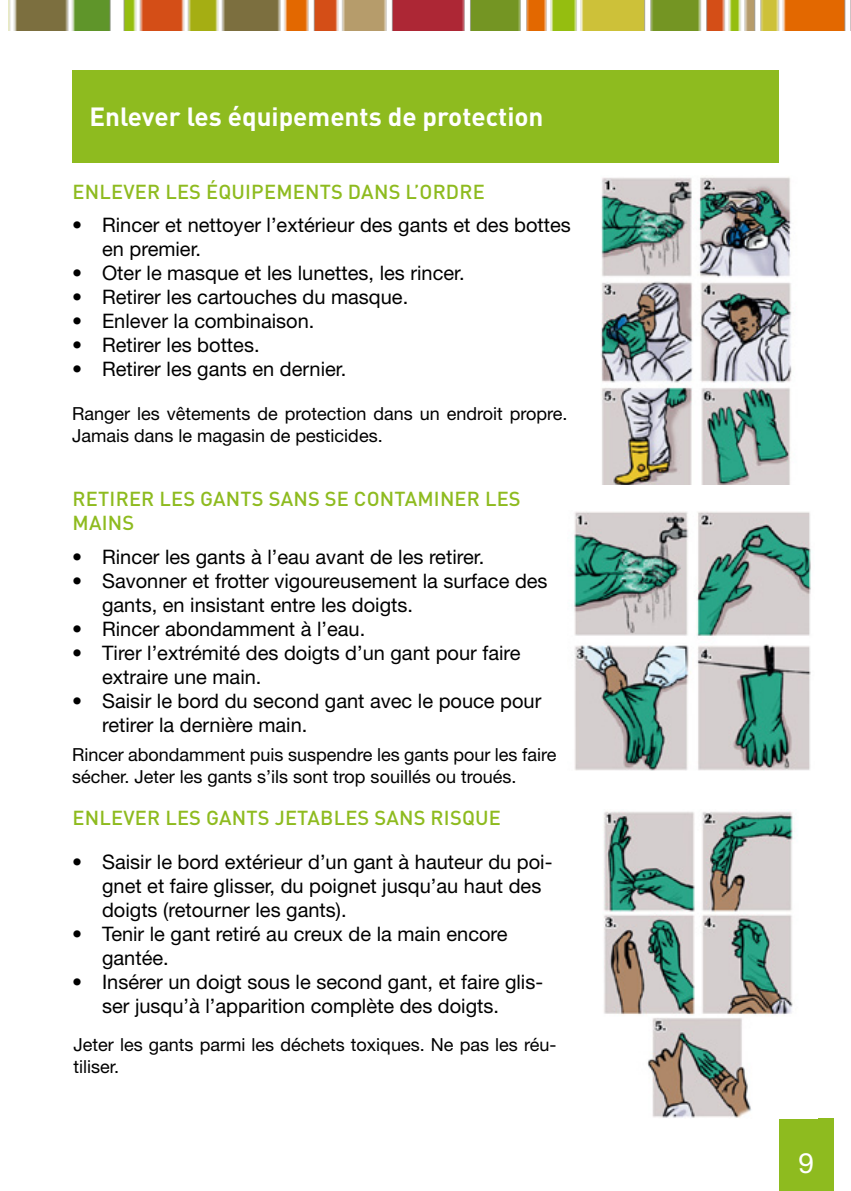
<style>
.page{position:relative;width:851px;height:1191px;background:#fff}
.page>*{position:absolute;margin:0;border:0;box-sizing:border-box;transform-origin:0 0}
.t1{font:28px "Helvetica Neue LT Std";color:#fff}
.t2{font:700 26px "DIN Pro";color:#fff}
.t3{font:20px/24px "Helvetica Neue LT Std";color:#000}
.t4{font:500 20px/24px "DIN Pro";letter-spacing:.01em;color:#8ebb1f}
.t5{font:18px/21.6px "Helvetica Neue LT Std";color:#000}
</style>
<div class="page">
<div style="left:778px;top:1119px;width:55px;height:72px;background:#8ebb1f"></div>
<img style="left:8px;top:0;width:838px;height:30px">
<img style="left:601px;top:177px;width:191px;height:307px">
<div style="left:72px;top:70px;width:707px;height:92px;background:#8ebb1f"></div>
<img style="left:574px;top:511px;width:237px;height:259px">
<img style="left:604px;top:811px;width:190px;height:307px">
<h2 class="t2" style="left:89px;top:99px;width:455px">Enlever les équipements de protection</h2>
<p class="t4" style="left:73px;top:179px;width:413px">ENLEVER LES ÉQUIPEMENTS DANS L’ORDRE</p>
<p class="t3" style="left:102px;top:213px;width:470px;text-indent:-30px">• Rincer et nettoyer l’extérieur des gants et des bottes en premier.</p>
<p class="t3" style="left:72px;top:261px;width:394px">• Oter le masque et les lunettes, les rincer.</p>
<p class="t3" style="left:72px;top:285px;width:337px">• Retirer les cartouches du masque.</p>
<p class="t3" style="left:72px;top:309px;width:244px">• Enlever la combinaison.</p>
<p class="t3" style="left:72px;top:333px;width:189px">• Retirer les bottes.</p>
<p class="t3" style="left:72px;top:357px;width:276px">• Retirer les gants en dernier.</p>
<p class="t5" style="left:72px;top:402px;width:497px">Ranger les vêtements de protection dans un endroit propre.<br>Jamais dans le magasin de pesticides.</p>
<p class="t4" style="left:73px;top:485px;width:449px">RETIRER LES GANTS SANS SE CONTAMINER LES<br>MAINS</p>
<p class="t3" style="left:72px;top:544px;width:413px">• Rincer les gants à l’eau avant de les retirer.</p>
<p class="t3" style="left:102px;top:568px;width:447px;text-indent:-30px">• Savonner et frotter vigoureusement la surface des gants, en insistant entre les doigts.</p>
<p class="t3" style="left:72px;top:616px;width:295px">• Rincer abondamment à l’eau.</p>
<p class="t3" style="left:102px;top:640px;width:420px;text-indent:-30px">• Tirer l’extrémité des doigts d’un gant pour faire extraire une main.</p>
<p class="t3" style="left:102px;top:688px;width:440px;text-indent:-30px">• Saisir le bord du second gant avec le pouce pour retirer la dernière main.</p>
<p class="t5" style="left:72px;top:743px;width:486px">Rincer abondamment puis suspendre les gants pour les faire sécher. Jeter les gants s’ils sont trop souillés ou troués.</p>
<p class="t4" style="left:73px;top:805px;width:430px">ENLEVER LES GANTS JETABLES SANS RISQUE</p>
<p class="t3" style="left:102px;top:850px;width:452px;text-indent:-30px">• Saisir le bord extérieur d’un gant à hauteur du poi&shy;gnet et faire glisser, du poignet jusqu’au haut des doigts (retourner les gants).</p>
<p class="t3" style="left:102px;top:922px;width:407px;text-indent:-30px">• Tenir le gant retiré au creux de la main encore gantée.</p>
<p class="t3" style="left:102px;top:970px;width:442px;text-indent:-30px">• Insérer un doigt sous le second gant, et faire glis&shy;ser jusqu’à l’apparition complète des doigts.</p>
<p class="t5" style="left:73px;top:1034px;width:484px">Jeter les gants parmi les déchets toxiques. Ne pas les réu&shy;tiliser.</p>
<h1 class="t1" style="left:798px;top:1146px;width:17px">9</h1>
</div>
